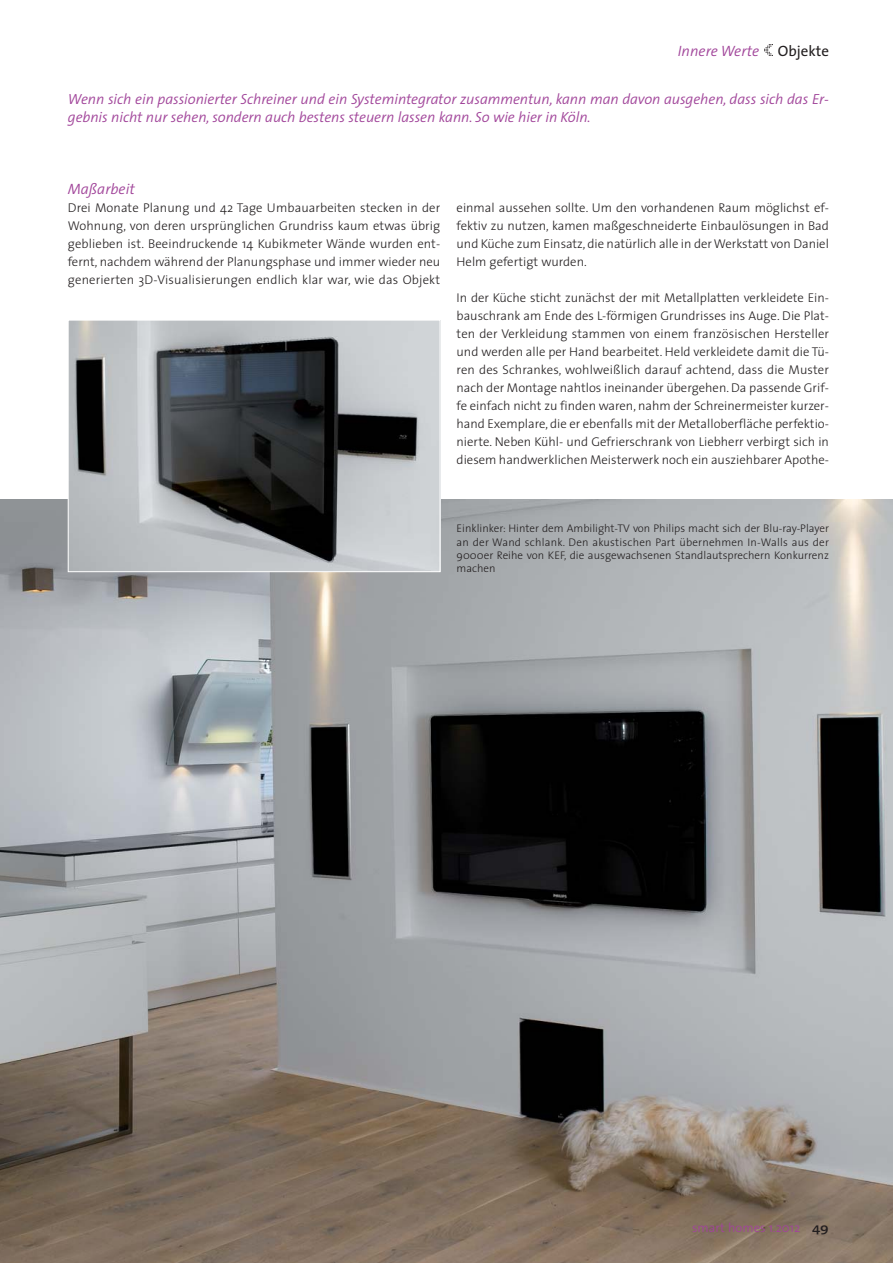
<style>
.page{position:relative;width:893px;height:1263px;background:#fff}
.page>*{position:absolute;margin:0;border:0;box-sizing:border-box;transform-origin:0 0}
.t1{font:italic 300 15px "The Sans";color:#a1459a}
.t2{font:italic 300 14.7px/18px "The Sans";letter-spacing:-.005em;color:#a1459a}
.t3{font:300 12.75px/18px "The Sans";color:#231f20;text-align:justify}
.t4{font:300 12.75px "The Sans";color:#a1459a}
.t5{font:300 11.1px/13.4px "The Sans";letter-spacing:.005em;color:#231f20;text-align:justify}
.s1{font-weight:400;font-style:normal;color:#231f20}
.s2{font-weight:600;color:#231f20}
</style>
<div class="page">
<img style="left:0;top:500px;width:893px;height:763px">
<svg style="left:764px;top:45px;width:9px;height:11px"></svg>
<img style="left:70px;top:322px;width:368px;height:248px">
<div style="left:68px;top:320px;width:372px;height:252px;border:1px solid #fff"></div>
<p class="t1" style="left:678px;top:45px;width:153px">Innere Werte <span class="s1">Objekte</span></p>
<p class="t2" style="left:68px;top:91px;width:763px">Wenn sich ein passionierter Schreiner und ein Systemintegrator zusammentun, kann man davon ausgehen, dass sich das Er&shy;gebnis nicht nur sehen, sondern auch bestens steuern lassen kann. So wie hier in Köln.</p>
<p class="t1" style="left:68px;top:183px;width:69px">Maßarbeit</p>
<p class="t3" style="left:68px;top:200px;width:374px">Drei Monate Planung und 42 Tage Umbauarbeiten stecken in der Wohnung, von deren ursprünglichen Grundriss kaum etwas übrig geblieben ist. Beeindruckende 14 Kubikmeter Wände wurden ent&shy;fernt, nachdem während der Planungsphase und immer wieder neu generierten 3D-Visualisierungen endlich klar war, wie das Objekt</p>
<p class="t3" style="left:457px;top:200px;width:374px">einmal aussehen sollte. Um den vorhandenen Raum möglichst ef&shy;fektiv zu nutzen, kamen maßgeschneiderte Einbaulösungen in Bad und Küche zum Einsatz, die natürlich alle in der Werkstatt von Daniel Helm gefertigt wurden.</p>
<p class="t3" style="left:457px;top:290px;width:374px">In der Küche sticht zunächst der mit Metallplatten verkleidete Ein&shy;bauschrank am Ende des L-förmigen Grundrisses ins Auge. Die Plat&shy;ten der Verkleidung stammen von einem französischen Hersteller und werden alle per Hand bearbeitet. Held verkleidete damit die Tü&shy;ren des Schrankes, wohlweißlich darauf achtend, dass die Muster nach der Montage nahtlos ineinander übergehen. Da passende Grif&shy;fe einfach nicht zu finden waren, nahm der Schreinermeister kurzer&shy;hand Exemplare, die er ebenfalls mit der Metalloberfläche perfektio&shy;nierte. Neben Kühl- und Gefrierschrank von Liebherr verbirgt sich in diesem handwerklichen Meisterwerk noch ein ausziehbarer Apothe-</p>
<p class="t5" style="left:457px;top:523px;width:374px">Einklinker: Hinter dem Ambilight-TV von Philips macht sich der Blu-ray-Player an der Wand schlank. Den akustischen Part übernehmen In-Walls aus der 9000er Reihe von KEF, die ausgewachsenen Standlautsprechern Konkurrenz machen</p>
<p class="t4" style="left:692px;top:1221px;width:138px">smart homes 1.2012 <span class="s2">49</span></p>
</div>
